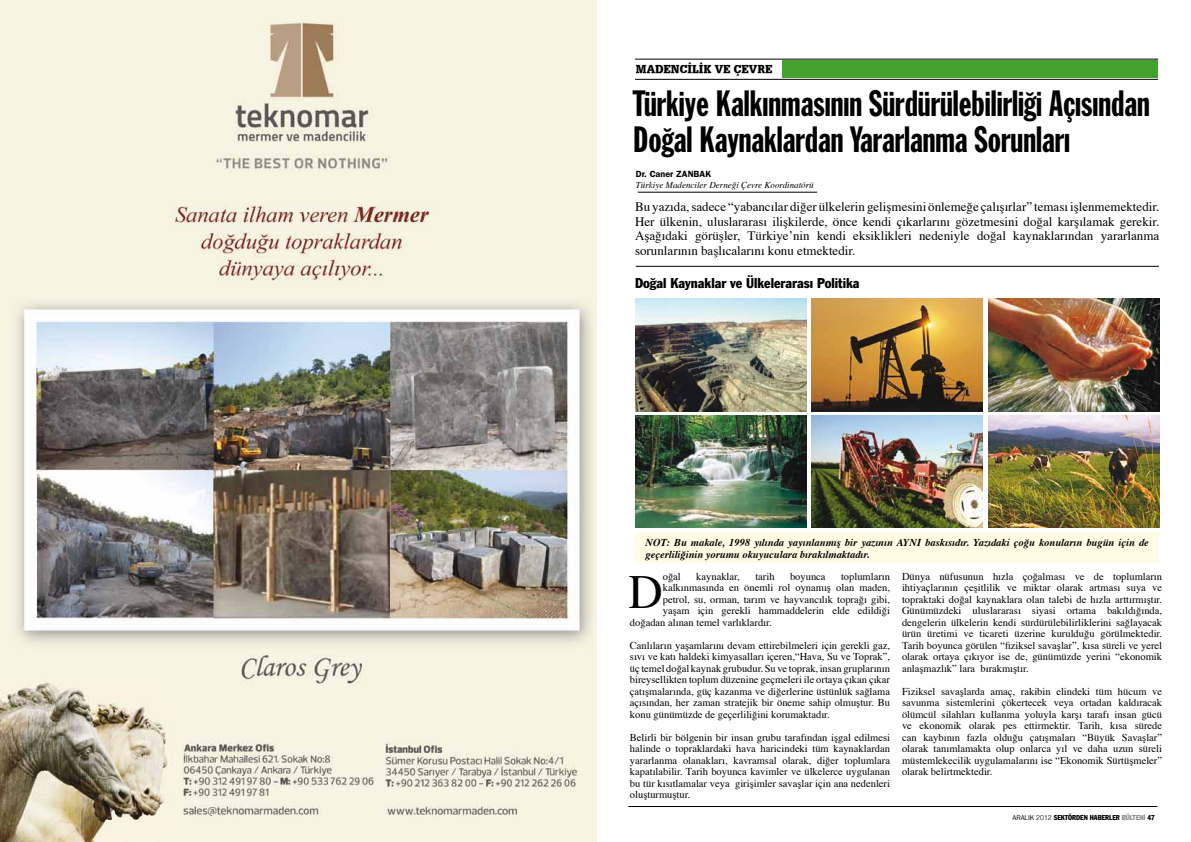
<style>
.page{position:relative;width:1191px;height:842px;background:#fff}
.page>*{position:absolute;margin:0;border:0;box-sizing:border-box;transform-origin:0 0}
.t1{font:47.5px "Times";color:#000}
.t2{font:36px/36px "Franklin Gothic Std Extra Cond";color:#000}
.t3{font:condensed 14px "Franklin Gothic Std";color:#000}
.t4{font:13px/14.5px "Times";color:#000;text-align:justify}
.t5{font:12px "URW Egyptienne T Ext Nar X Bold";color:#000}
.t6{font:10.5px/11.5px "Times";color:#000;text-align:justify}
.t7{font:italic 700 10.5px/12.6px "Times";color:#000}
.t8{font:italic 9px "Times";color:#000}
.t9{font:600 9px "ITC Franklin Gothic Std";color:#000}
.t10{font:condensed 7px "Franklin Gothic Std";color:#000}
.s1{font-family:"Franklin Gothic T";font-stretch:normal}
.s2{font-family:"Helvetica Neue";font-weight:300;font-stretch:normal}
.s3{color:#87888a}
</style>
<div class="page">
<hr style="left:628px;top:806px;width:529px;height:1px;background:#000">
<hr style="left:635px;top:59px;width:523px;height:1px;background:#000">
<hr style="left:635px;top:79px;width:523px;height:1px;background:#000">
<div style="left:782px;top:61px;width:375px;height:17px;background:#44a12b"></div>
<hr style="left:638px;top:192px;width:179px;height:1px;background:#000">
<hr style="left:636px;top:266px;width:523px;height:1px;background:#000">
<img style="left:635px;top:299px;width:171px;height:112px">
<img style="left:811px;top:299px;width:171px;height:112px">
<img style="left:988px;top:299px;width:171px;height:112px">
<img style="left:636px;top:416px;width:170px;height:112px">
<img style="left:812px;top:416px;width:170px;height:112px">
<img style="left:988px;top:416px;width:171px;height:112px">
<img style="left:0;top:0;width:596px;height:842px">
<div style="left:635px;top:533px;width:523px;height:30px;background:#fffce4"></div>
<p class="t5" style="left:636px;top:61px;width:138px">MADENCİLİK VE ÇEVRE</p>
<h2 class="t2" style="left:633px;top:86px;width:518px">Türkiye Kalkınmasının Sürdürülebilirliği Açısından<br>Doğal Kaynaklardan Yararlanma Sorunları</h2>
<p class="t9" style="left:636px;top:169px;width:77px">Dr. Caner ZANBAK</p>
<p class="t8" style="left:636px;top:179px;width:179px">Türkiye Madenciler Derneği Çevre Koordinatörü</p>
<p class="t4" style="left:635px;top:200px;width:526px">Bu yazıda, sadece “yabancılar diğer ülkelerin gelişmesini önlemeğe çalışırlar” teması işlenmemektedir.<br>Her ülkenin, uluslararası ilişkilerde, önce kendi çıkarlarını gözetmesini doğal karşılamak gerekir.<br>Aşağıdaki görüşler, Türkiye’nin kendi eksiklikleri nedeniyle doğal kaynaklarından yararlanma sorunlarının başlıcalarını konu etmektedir.</p>
<h3 class="t3" style="left:635px;top:274px;width:226px">Doğal Kaynaklar ve Ülkelerarası Politika</h3>
<p class="t7" style="left:645px;top:536px;width:505px">NOT: Bu makale, 1998 yılında yayınlanmış bir yazının AYNI baskısıdır. Yazıdaki çoğu konuların bugün için de geçerliliğinin yorumu okuyuculara bırakılmaktadır.</p>
<p class="t6" style="left:663px;top:571px;width:20px">oğal</p>
<p class="t6" style="left:696px;top:571px;width:45px">kaynaklar,</p>
<p class="t6" style="left:755px;top:571px;width:21px">tarih</p>
<p class="t6" style="left:790px;top:571px;width:37px">boyunca</p>
<p class="t6" style="left:841px;top:571px;width:51px">toplumların</p>
<p class="t6" style="left:663px;top:583px;width:229px">kalkınmasında en önemli rol oynamış olan maden,</p>
<p class="t6" style="left:663px;top:594px;width:229px">petrol, su, orman, tarım ve hayvancılık toprağı gibi,</p>
<p class="t6" style="left:663px;top:606px;width:229px">yaşam için gerekli hammaddelerin elde edildiği</p>
<p class="t6" style="left:630px;top:617px;width:143px">doğadan alınan temel varlıklardır.</p>
<p class="t6" style="left:630px;top:640px;width:261px">Canlıların yaşamlarını devam ettirebilmeleri için gerekli gaz, sıvı ve katı haldeki kimyasalları içeren,“Hava, Su ve Toprak”, üç temel doğal kaynak grubudur. Su ve toprak, insan gruplarının bireysellikten toplum düzenine geçmeleri ile ortaya çıkan çıkar çatışmalarında, güç kazanma ve diğerlerine üstünlük sağlama açısından, her zaman stratejik bir öneme sahip olmuştur. Bu konu günümüzde de geçerliliğini korumaktadır.</p>
<p class="t6" style="left:630px;top:732px;width:262px">Belirli bir bölgenin bir insan grubu tarafından işgal edilmesi halinde o topraklardaki hava haricindeki tüm kaynaklardan yararlanma olanakları, kavramsal olarak, diğer toplumlara kapatılabilir. Tarih boyunca kavimler ve ülkelerce uygulanan bu tür kısıtlamalar veya girişimler savaşlar için ana nedenleri oluşturmuştur.</p>
<h1 class="t1" style="left:628px;top:562px;width:36px">D</h1>
<p class="t6" style="left:902px;top:571px;width:262px">Dünya nüfusunun hızla çoğalması ve de toplumların ihtiyaçlarının çeşitlilik ve miktar olarak artması suya ve topraktaki doğal kaynaklara olan talebi de hızla arttırmıştır.<br>Günümüzdeki uluslararası siyasi ortama bakıldığında, dengelerin ülkelerin kendi sürdürülebilirliklerini sağlayacak ürün üretimi ve ticareti üzerine kurulduğu görülmektedir.<br>Tarih boyunca görülen “fiziksel savaşlar”, kısa süreli ve yerel olarak ortaya çıkıyor ise de, günümüzde yerini “ekonomik anlaşmazlık” lara bırakmıştır.</p>
<p class="t6" style="left:902px;top:686px;width:262px">Fiziksel savaşlarda amaç, rakibin elindeki tüm hücum ve savunma sistemlerini çökertecek veya ortadan kaldıracak ölümcül silahları kullanma yoluyla karşı tarafı insan gücü ve ekonomik olarak pes ettirmektir. Tarih, kısa sürede can kaybının fazla olduğu çatışmaları “Büyük Savaşlar” olarak tanımlamakta olup onlarca yıl ve daha uzun süreli müstemlekecilik uygulamalarını ise “Ekonomik Sürtüşmeler” olarak belirtmektedir.</p>
<p class="t10" style="left:1012px;top:813px;width:144px"><span class="s1">ARALIK</span> <span class="s2">2012</span> SEKTÖRDEN HABERLER <span class="s3">BÜLTENİ</span> 47</p>
</div>
